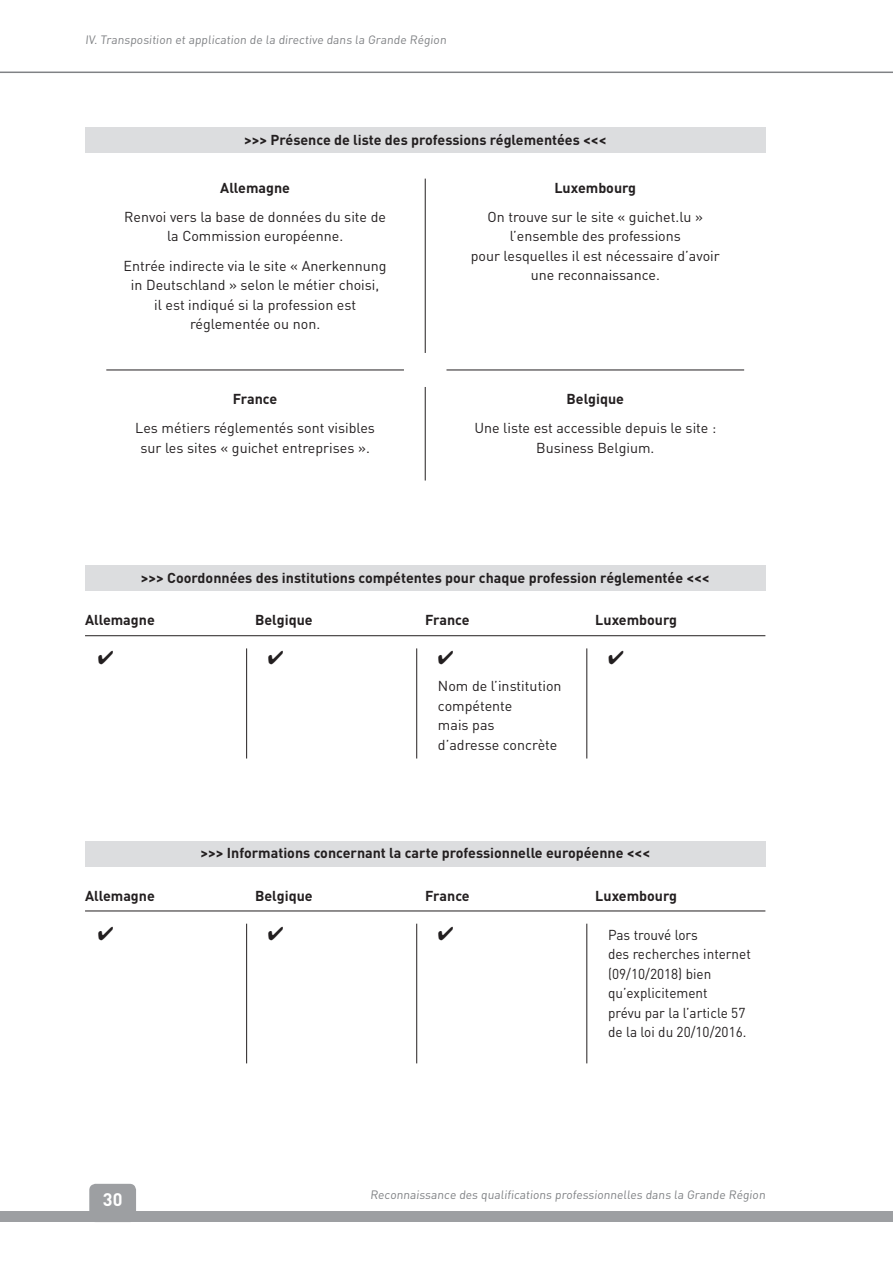
<style>
.page{position:relative;width:893px;height:1263px;background:#fff}
.page>*{position:absolute;margin:0;border:0;box-sizing:border-box;transform-origin:0 0}
.t1{font:700 18px "DIN Pro";color:#fff}
.t2{font:14.25px/19.5px "DIN Pro";color:#231f20;text-align:center}
.t3{font:700 14.25px "DIN Pro";color:#231f20}
.t4{font:14.25px/19.5px "DIN Pro";color:#231f20;scale:.95 1}
.t5{font:12px "DIN Pro";color:#808285}
</style>
<div class="page">
<div style="left:0;top:1211px;width:893px;height:11px;background:#9d9fa2"></div>
<div style="left:89px;top:1184px;width:47px;height:38px;background:#9d9fa2;border-radius:6px"></div>
<hr style="left:0;top:72px;width:893px;height:1px;background:#808285">
<div style="left:85px;top:841px;width:680px;height:25px;background:#dcdddf"></div>
<div style="left:85px;top:566px;width:680px;height:25px;background:#dcdddf"></div>
<div style="left:85px;top:128px;width:680px;height:25px;background:#dcdddf"></div>
<hr style="left:85px;top:635px;width:680px;height:1px;background:#231f20">
<hr style="left:85px;top:910px;width:680px;height:1px;background:#231f20">
<hr style="left:425px;top:179px;width:1px;height:174px;background:#231f20">
<hr style="left:106px;top:370px;width:298px;height:1px;background:#231f20">
<hr style="left:246px;top:648px;width:1px;height:110px;background:#231f20">
<hr style="left:416px;top:648px;width:1px;height:110px;background:#231f20">
<hr style="left:586px;top:648px;width:1px;height:110px;background:#231f20">
<hr style="left:246px;top:924px;width:1px;height:139px;background:#231f20">
<hr style="left:416px;top:924px;width:1px;height:139px;background:#231f20">
<hr style="left:586px;top:924px;width:1px;height:139px;background:#231f20">
<hr style="left:446px;top:370px;width:298px;height:1px;background:#231f20">
<hr style="left:425px;top:387px;width:1px;height:93px;background:#231f20">
<p class="t5" style="left:85px;top:31px;width:364px">IV. Transposition et application de la directive dans la Grande Région</p>
<p class="t3" style="left:244px;top:130px;width:364px">&gt;&gt;&gt; Présence de liste des professions réglementées &lt;&lt;&lt;</p>
<p class="t3" style="left:220px;top:178px;width:71px">Allemagne</p>
<p class="t2" style="left:124px;top:206px;width:263px">Renvoi vers la base de données du site de la Commission européenne.</p>
<p class="t2" style="left:124px;top:255px;width:264px">Entrée indirecte via le site « Anerkennung in Deutschland » selon le métier choisi,<br>il est indiqué si la profession est réglementée ou non.</p>
<p class="t3" style="left:554px;top:178px;width:83px">Luxembourg</p>
<p class="t2" style="left:471px;top:206px;width:251px">On trouve sur le site « guichet.lu » l’ensemble des professions<br>pour lesquelles il est nécessaire d’avoir une reconnaissance.</p>
<p class="t3" style="left:233px;top:389px;width:46px">France</p>
<p class="t2" style="left:135px;top:418px;width:241px">Les métiers réglementés sont visibles sur les sites « guichet entreprises ».</p>
<p class="t3" style="left:566px;top:389px;width:59px">Belgique</p>
<p class="t2" style="left:474px;top:418px;width:243px">Une liste est accessible depuis le site :<br>Business Belgium.</p>
<p class="t3" style="left:141px;top:568px;width:570px">&gt;&gt;&gt; Coordonnées des institutions compétentes pour chaque profession réglementée &lt;&lt;&lt;</p>
<p class="t3" style="left:85px;top:610px;width:71px">Allemagne</p>
<p class="t3" style="left:255px;top:610px;width:59px">Belgique</p>
<p class="t3" style="left:425px;top:610px;width:46px">France</p>
<p class="t3" style="left:595px;top:610px;width:83px">Luxembourg</p>
<p class="t2" style="left:438px;top:676px;width:125px;text-align:left">Nom de l’institution compétente<br>mais pas<br>d’adresse concrète</p>
<p class="t3" style="left:200px;top:843px;width:451px">&gt;&gt;&gt; Informations concernant la carte professionnelle européenne &lt;&lt;&lt;</p>
<p class="t3" style="left:85px;top:886px;width:71px">Allemagne</p>
<p class="t3" style="left:255px;top:886px;width:59px">Belgique</p>
<p class="t3" style="left:425px;top:886px;width:46px">France</p>
<p class="t3" style="left:595px;top:886px;width:83px">Luxembourg</p>
<p class="t4" style="left:608px;top:924px;width:152px">Pas trouvé lors<br>des recherches internet (09/10/2018) bien qu’explicitement<br>prévu par la l’article 57 de la loi du 20/10/2016.</p>
<p class="t1" style="left:103px;top:1187px;width:21px">30</p>
<p class="t5" style="left:370px;top:1186px;width:398px">Reconnaissance des qualifications professionnelles dans la Grande Région</p>
</div>
